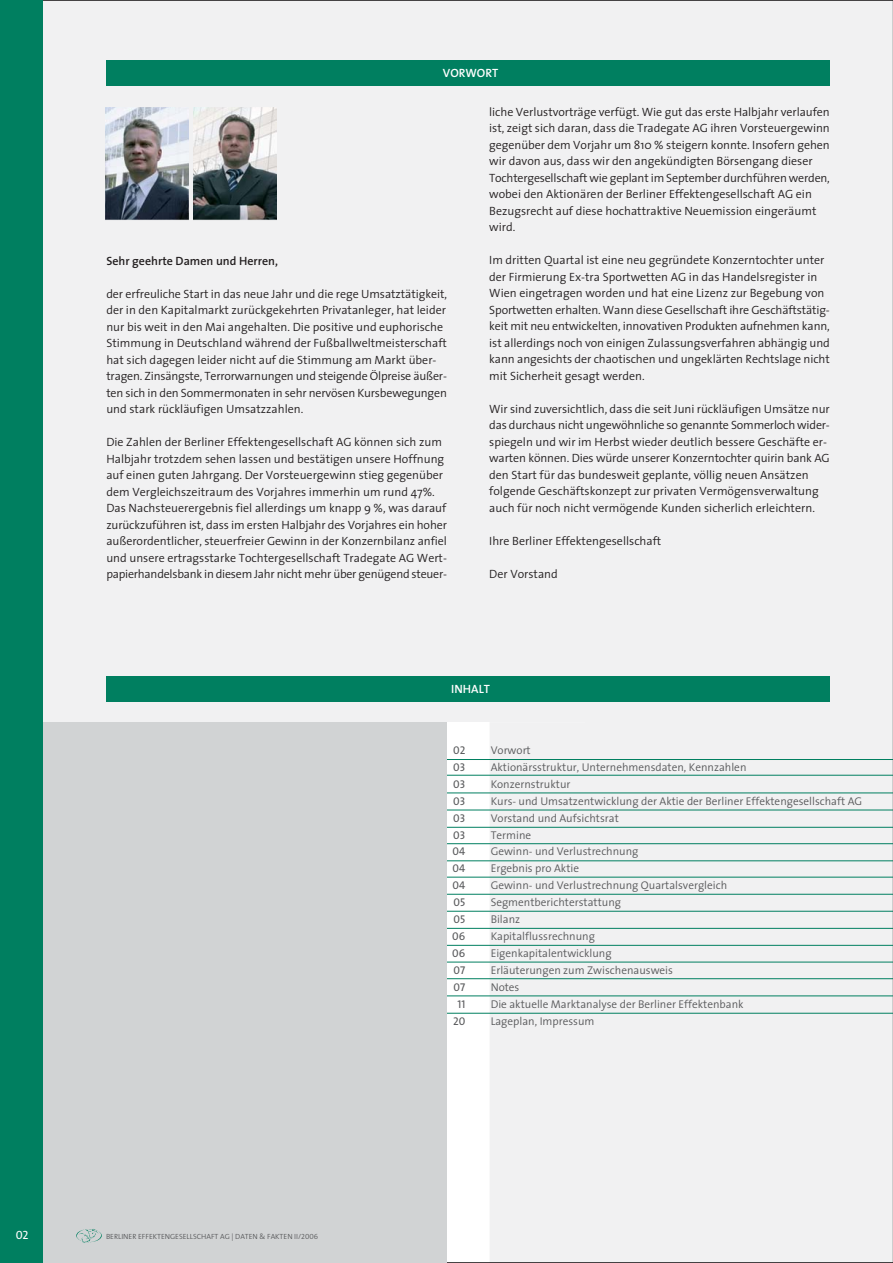
<style>
.page{position:relative;width:893px;height:1263px;background:#fff}
.page>*{position:absolute;margin:0;border:0;box-sizing:border-box;transform-origin:0 0}
.t1{font:300 12px/16.5px "The Sans";color:#231f20}
.t2{font:600 12px "The Sans";color:#231f20}
.t3{font:600 12px "The Sans";color:#fff}
.t4{font:12px "The Sans Caps";color:#fff}
.t5{font:300 11.25px/17px "The Sans";color:#58595b}
.t6{font:11.25px/17px "The Sans Caps";color:#58595b;text-align:center}
.t7{font:300 7.5px "The Sans";color:#58595b}
.s1{font-family:"The Sans Semi Light Caps";font-weight:400}
</style>
<div class="page">
<div style="left:0;top:0;width:892px;height:1263px;background:#f1f1f2"></div>
<div style="left:446px;top:723px;width:138px;height:540px;background:#fff"></div>
<svg style="left:489px;top:723px;width:401px;height:538px"></svg>
<img style="left:194px;top:107px;width:83px;height:113px">
<img style="left:106px;top:107px;width:83px;height:113px">
<hr style="left:434px;top:793px;width:458px;height:1px;background:#007f60">
<hr style="left:435px;top:810px;width:457px;height:1px;background:#007f60">
<hr style="left:435px;top:843px;width:457px;height:1px;background:#007f60">
<hr style="left:435px;top:860px;width:457px;height:1px;background:#007f60">
<hr style="left:435px;top:877px;width:457px;height:1px;background:#007f60">
<hr style="left:434px;top:759px;width:458px;height:1px;background:#007f60">
<hr style="left:435px;top:894px;width:457px;height:1px;background:#007f60">
<hr style="left:435px;top:928px;width:457px;height:1px;background:#007f60">
<hr style="left:435px;top:962px;width:457px;height:1px;background:#007f60">
<hr style="left:434px;top:996px;width:458px;height:1px;background:#007f60">
<hr style="left:435px;top:1013px;width:457px;height:1px;background:#007f60">
<hr style="left:435px;top:775px;width:457px;height:1px;background:#007f60">
<hr style="left:434px;top:827px;width:458px;height:1px;background:#007f60">
<hr style="left:434px;top:978px;width:458px;height:1px;background:#007f60">
<hr style="left:434px;top:911px;width:458px;height:1px;background:#007f60">
<hr style="left:434px;top:945px;width:458px;height:1px;background:#007f60">
<div style="left:0;top:722px;width:446px;height:541px;background:#d1d3d4"></div>
<div style="left:106px;top:60px;width:723px;height:26px;background:#007f60"></div>
<div style="left:0;top:0;width:43px;height:1263px;background:#007f60"></div>
<svg style="left:76px;top:1229px;width:26px;height:14px"></svg>
<div style="left:106px;top:677px;width:723px;height:25px;background:#007f60"></div>
<p class="t3" style="left:443px;top:69px;width:57px">VORWORT</p>
<p class="t2" style="left:106px;top:256px;width:173px">Sehr geehrte Damen und Herren,</p>
<p class="t1" style="left:106px;top:288px;width:342px">der erfreuliche Start in das neue Jahr und die rege Umsatztätigkeit, der in den Kapitalmarkt zurückgekehrten Privatanleger, hat leider nur bis weit in den Mai angehalten. Die positive und euphorische Stimmung in Deutschland während der Fußballweltmeisterschaft hat sich dagegen leider nicht auf die Stimmung am Markt über&shy;tragen. Zinsängste, Terrorwarnungen und steigende Ölpreise äußer&shy;ten sich in den Sommermonaten in sehr nervösen Kursbewegungen und stark rückläufigen Umsatzzahlen.</p>
<p class="t1" style="left:106px;top:437px;width:342px">Die Zahlen der Berliner Effektengesellschaft AG können sich zum Halbjahr trotzdem sehen lassen und bestätigen unsere Hoffnung auf einen guten Jahrgang. Der Vorsteuergewinn stieg gegenüber dem Vergleichszeitraum des Vorjahres immerhin um rund 47%.<br>Das Nachsteuerergebnis fiel allerdings um knapp 9 %, was darauf zurückzuführen ist, dass im ersten Halbjahr des Vorjahres ein hoher außerordentlicher, steuerfreier Gewinn in der Konzernbilanz anfiel und unsere ertragsstarke Tochtergesellschaft Tradegate AG Wert&shy;papierhandelsbank in diesem Jahr nicht mehr über genügend steuer-</p>
<p class="t1" style="left:489px;top:106px;width:342px">liche Verlustvorträge verfügt. Wie gut das erste Halbjahr verlaufen ist, zeigt sich daran, dass die Tradegate AG ihren Vorsteuergewinn gegenüber dem Vorjahr um 810 % steigern konnte. Insofern gehen wir davon aus, dass wir den angekündigten Börsengang dieser Tochtergesellschaft wie geplant im September durchführen werden, wobei den Aktionären der Berliner Effektengesellschaft AG ein Bezugsrecht auf diese hochattraktive Neuemission eingeräumt wird.</p>
<p class="t1" style="left:489px;top:254px;width:342px">Im dritten Quartal ist eine neu gegründete Konzerntochter unter der Firmierung Ex-tra Sportwetten AG in das Handelsregister in Wien eingetragen worden und hat eine Lizenz zur Begebung von Sportwetten erhalten. Wann diese Gesellschaft ihre Geschäftstätig&shy;keit mit neu entwickelten, innovativen Produkten aufnehmen kann, ist allerdings noch von einigen Zulassungsverfahren abhängig und kann angesichts der chaotischen und ungeklärten Rechtslage nicht mit Sicherheit gesagt werden.</p>
<p class="t1" style="left:489px;top:403px;width:342px">Wir sind zuversichtlich, dass die seit Juni rückläufigen Umsätze nur das durchaus nicht ungewöhnliche so genannte Sommerloch wider&shy;spiegeln und wir im Herbst wieder deutlich bessere Geschäfte er&shy;warten können. Dies würde unserer Konzerntochter quirin bank AG den Start für das bundesweit geplante, völlig neuen Ansätzen folgende Geschäftskonzept zur privaten Vermögensverwaltung auch für noch nicht vermögende Kunden sicherlich erleichtern.</p>
<p class="t1" style="left:489px;top:535px;width:174px">Ihre Berliner Effektengesellschaft</p>
<p class="t1" style="left:489px;top:568px;width:70px">Der Vorstand</p>
<p class="t3" style="left:451px;top:685px;width:40px">INHALT</p>
<p class="t4" style="left:16px;top:1228px;width:14px">02</p>
<p class="t7" style="left:106px;top:1233px;width:214px">BERLINER EFFEKTENGESELLSCHAFT AG | DATEN &amp; FAKTEN II/<span class="s1">2006</span></p>
<p class="t6" style="left:452px;top:742px;width:15px">02<br>03<br>03<br>03<br>03<br>03<br>04<br>04<br>04<br>05<br>05<br>06<br>06<br>07<br>07<br>11<br>20</p>
<p class="t5" style="left:490px;top:744px;width:373px">Vorwort<br>Aktionärsstruktur, Unternehmensdaten, Kennzahlen<br>Konzernstruktur<br>Kurs- und Umsatzentwicklung der Aktie der Berliner Effektengesellschaft AG<br>Vorstand und Aufsichtsrat<br>Termine<br>Gewinn- und Verlustrechnung<br>Ergebnis pro Aktie<br>Gewinn- und Verlustrechnung Quartalsvergleich<br>Segmentberichterstattung<br>Bilanz<br>Kapitalflussrechnung<br>Eigenkapitalentwicklung<br>Erläuterungen zum Zwischenausweis<br>Notes<br>Die aktuelle Marktanalyse der Berliner Effektenbank<br>Lageplan, Impressum</p>
</div>
